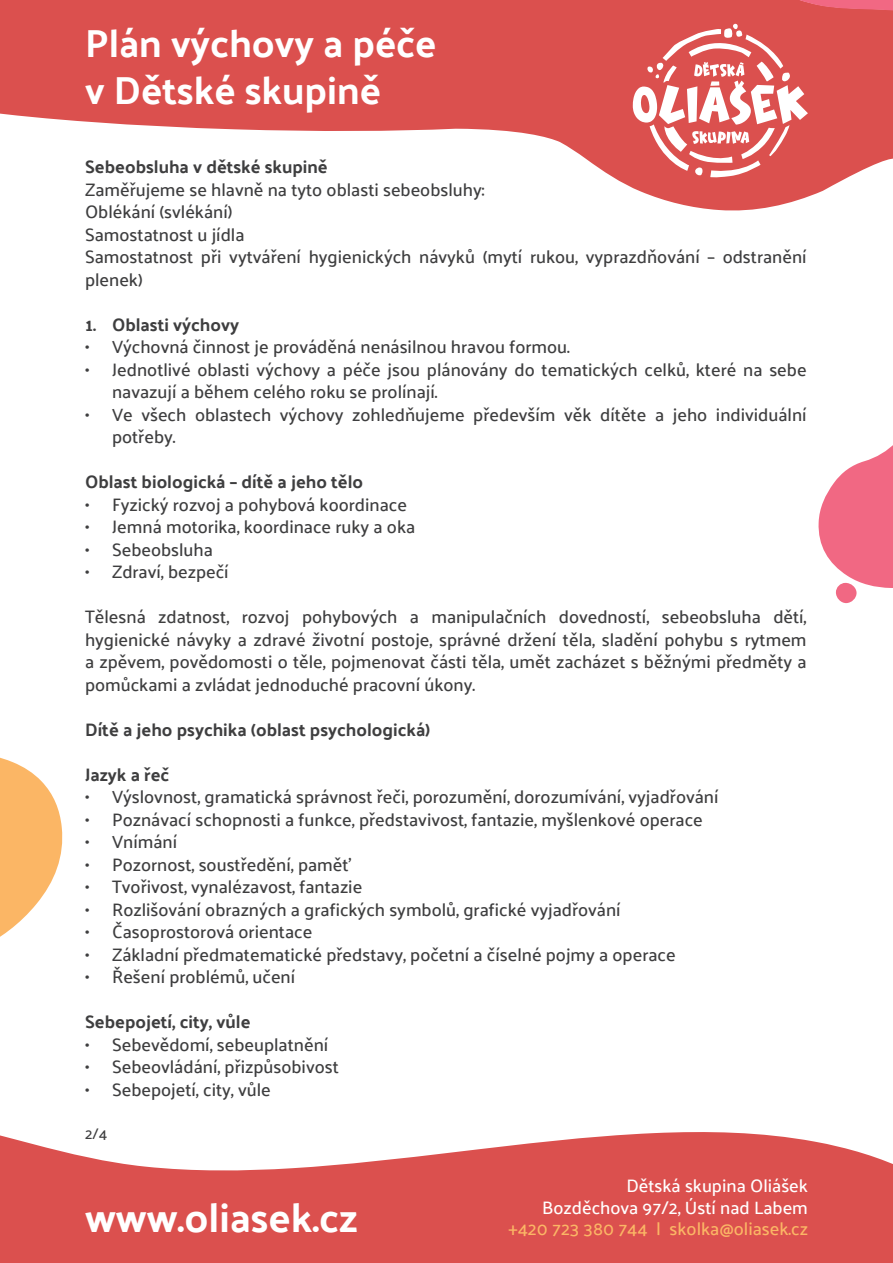
<style>
.page{position:relative;width:893px;height:1263px;background:#fff}
.page>*{position:absolute;margin:0;border:0;box-sizing:border-box;transform-origin:0 0}
.t1{font:700 40.8px "Palanquin";color:#fff}
.t2{font:700 39px/46.8px "Palanquin";color:#fff}
.t3{font:500 18px/22.5px "Palanquin";color:#3e3e3f}
.t4{font:700 18px "Palanquin";color:#3e3e3f}
.t5{font:500 18px/21.6px "Palanquin";color:#fff;text-align:right}
.t6{font:500 18px "Palanquin";color:#fbb665}
.t7{font:500 15px "Palanquin";color:#3e3e3f}
</style>
<div class="page">
<svg style="left:0;top:0;width:893px;height:211px;fill:#db504e"></svg>
<svg style="left:0;top:757px;width:63px;height:180px"></svg>
<svg style="left:818px;top:445px;width:75px;height:143px"></svg>
<div style="left:836px;top:583px;width:21px;height:20px;background:#f16883;border-radius:10px"></div>
<svg style="left:761px;top:0;width:132px;height:11px"></svg>
<svg style="left:0;top:1132px;width:893px;height:131px;background:#e06967"></svg>
<svg style="left:633px;top:23px;width:175px;height:155px"></svg>
<h2 class="t2" style="left:85px;top:20px;width:353px">Plán výchovy a péče v Dětské skupině</h2>
<p class="t4" style="left:85px;top:156px;width:244px">Sebeobsluha v dětské skupině</p>
<p class="t3" style="left:85px;top:178px;width:723px">Zaměřujeme se hlavně na tyto oblasti sebeobsluhy:<br>Oblékání (svlékání)<br>Samostatnost u jídla<br>Samostatnost při vytváření hygienických návyků (mytí rukou, vyprazdňování – odstranění plenek)</p>
<p class="t4" style="left:85px;top:314px;width:156px">1. Oblasti výchovy</p>
<p class="t3" style="left:85px;top:336px;width:486px">• Výchovná činnost je prováděná nenásilnou hravou formou.</p>
<p class="t3" style="left:112px;top:358px;width:696px;text-indent:-27px">• Jednotlivé oblasti výchovy a péče jsou plánovány do tematických celků, které na sebe navazují a během celého roku se prolínají.</p>
<p class="t3" style="left:112px;top:403px;width:696px;text-indent:-27px">• Ve všech oblastech výchovy zohledňujeme především věk dítěte a jeho individuální potřeby.</p>
<p class="t4" style="left:85px;top:471px;width:280px">Oblast biologická – dítě a jeho tělo</p>
<p class="t3" style="left:85px;top:493px;width:323px">• Fyzický rozvoj a pohybová koordinace</p>
<p class="t3" style="left:85px;top:516px;width:332px">• Jemná motorika, koordinace ruky a oka</p>
<p class="t3" style="left:85px;top:538px;width:129px">• Sebeobsluha</p>
<p class="t3" style="left:85px;top:561px;width:145px">• Zdraví, bezpečí</p>
<p class="t3" style="left:85px;top:606px;width:723px;text-align:justify">Tělesná zdatnost, rozvoj pohybových a manipulačních dovedností, sebeobsluha dětí, hygienické návyky a zdravé životní postoje, správné držení těla, sladění pohybu s rytmem a zpěvem, povědomosti o těle, pojmenovat části těla, umět zacházet s běžnými předměty a pomůckami a zvládat jednoduché pracovní úkony.</p>
<p class="t4" style="left:85px;top:719px;width:347px">Dítě a jeho psychika (oblast psychologická)</p>
<p class="t4" style="left:85px;top:764px;width:86px">Jazyk a řeč</p>
<p class="t3" style="left:85px;top:786px;width:635px">• Výslovnost, gramatická správnost řeči, porozumění, dorozumívání, vyjadřování</p>
<p class="t3" style="left:85px;top:808px;width:619px">• Poznávací schopnosti a funkce, představivost, fantazie, myšlenkové operace</p>
<p class="t3" style="left:85px;top:831px;width:94px">• Vnímání</p>
<p class="t3" style="left:85px;top:853px;width:268px">• Pozornost, soustředění, paměť</p>
<p class="t3" style="left:85px;top:876px;width:279px">• Tvořivost, vynalézavost, fantazie</p>
<p class="t3" style="left:85px;top:898px;width:537px">• Rozlišování obrazných a grafických symbolů, grafické vyjadřování</p>
<p class="t3" style="left:85px;top:921px;width:229px">• Časoprostorová orientace</p>
<p class="t3" style="left:85px;top:943px;width:592px">• Základní předmatematické představy, početní a číselné pojmy a operace</p>
<p class="t3" style="left:85px;top:966px;width:212px">• Řešení problémů, učení</p>
<p class="t4" style="left:85px;top:1011px;width:167px">Sebepojetí, city, vůle</p>
<p class="t3" style="left:85px;top:1033px;width:245px">• Sebevědomí, sebeuplatnění</p>
<p class="t3" style="left:85px;top:1056px;width:255px">• Sebeovládání, přizpůsobivost</p>
<p class="t3" style="left:85px;top:1078px;width:187px">• Sebepojetí, city, vůle</p>
<p class="t7" style="left:85px;top:1125px;width:24px">2/4</p>
<h1 class="t1" style="left:85px;top:1194px;width:274px">www.oliasek.cz</h1>
<p class="t5" style="left:542px;top:1175px;width:267px">Dětská skupina Oliášek<br>Bozděchova 97/2, Ústí nad Labem</p>
<p class="t6" style="left:508px;top:1218px;width:301px">+420 723 380 744 | skolka@oliasek.cz</p>
</div>
